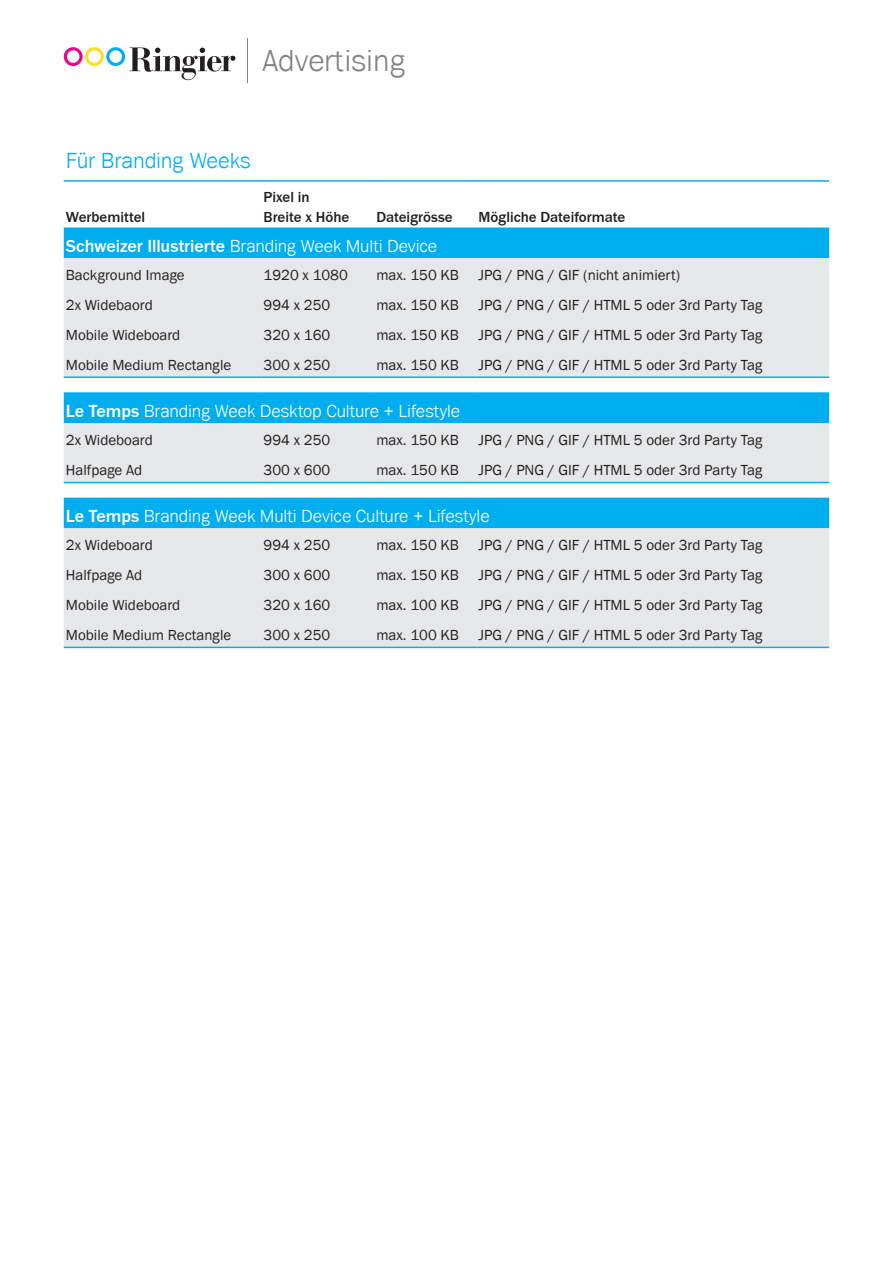
<style>
.page{position:relative;width:893px;height:1263px;background:#fff}
.page>*{position:absolute;margin:0;border:0;box-sizing:border-box;transform-origin:0 0}
.t1{font:300 31.2px "Ringier";color:#808285}
.t2{font:300 22.5px "Ringier";letter-spacing:-.015em;color:#00aeef}
.t3{font:300 18px "Ringier";letter-spacing:-.005em;color:#fff}
.t4{font:15px "Ringier";color:#231f20}
.t5{font:700 15px/19.5px "Ringier";color:#231f20}
.s1{font-weight:700}
</style>
<div class="page">
<svg style="left:64px;top:47px;width:171px;height:33px"></svg>
<hr style="left:248px;top:38px;width:1px;height:45px;background:#808285">
<div style="left:64px;top:229px;width:765px;height:29px;background:#00aeef"></div>
<svg style="left:64px;top:258px;width:765px;height:389px;background:#c4dfeb"></svg>
<hr style="left:64px;top:376px;width:197px;height:2px;background:#00aeef">
<hr style="left:261px;top:376px;width:113px;height:2px;background:#00aeef">
<hr style="left:374px;top:376px;width:102px;height:2px;background:#00aeef">
<hr style="left:476px;top:376px;width:353px;height:2px;background:#00aeef">
<hr style="left:64px;top:482px;width:197px;height:1px;background:#00aeef">
<hr style="left:261px;top:482px;width:113px;height:1px;background:#00aeef">
<hr style="left:374px;top:482px;width:102px;height:1px;background:#00aeef">
<hr style="left:476px;top:482px;width:353px;height:1px;background:#00aeef">
<hr style="left:64px;top:647px;width:197px;height:1px;background:#00aeef">
<hr style="left:261px;top:647px;width:113px;height:1px;background:#00aeef">
<hr style="left:374px;top:647px;width:102px;height:1px;background:#00aeef">
<hr style="left:476px;top:647px;width:353px;height:1px;background:#00aeef">
<hr style="left:64px;top:227px;width:197px;height:2px;background:#00aeef">
<hr style="left:261px;top:227px;width:113px;height:2px;background:#00aeef">
<hr style="left:374px;top:227px;width:102px;height:2px;background:#00aeef">
<hr style="left:476px;top:227px;width:353px;height:2px;background:#00aeef">
<hr style="left:64px;top:392px;width:197px;height:2px;background:#00aeef">
<hr style="left:261px;top:392px;width:113px;height:2px;background:#00aeef">
<hr style="left:374px;top:392px;width:102px;height:2px;background:#00aeef">
<hr style="left:476px;top:392px;width:353px;height:2px;background:#00aeef">
<hr style="left:64px;top:498px;width:197px;height:1px;background:#00aeef">
<hr style="left:261px;top:498px;width:113px;height:1px;background:#00aeef">
<hr style="left:374px;top:498px;width:102px;height:1px;background:#00aeef">
<hr style="left:476px;top:498px;width:353px;height:1px;background:#00aeef">
<hr style="left:64px;top:180px;width:197px;height:2px;background:#00aeef">
<hr style="left:261px;top:180px;width:113px;height:2px;background:#00aeef">
<hr style="left:374px;top:180px;width:102px;height:2px;background:#00aeef">
<hr style="left:476px;top:180px;width:353px;height:2px;background:#00aeef">
<h1 class="t1" style="left:262px;top:41px;width:145px">Advertising</h1>
<h2 class="t2" style="left:66px;top:147px;width:186px">Für Branding Weeks</h2>
<p class="t5" style="left:66px;top:207px;width:81px">Werbemittel</p>
<p class="t5" style="left:264px;top:187px;width:87px">Pixel in<br>Breite x Höhe</p>
<p class="t5" style="left:376px;top:207px;width:78px">Dateigrösse</p>
<p class="t5" style="left:478px;top:207px;width:148px">Mögliche Dateiformate</p>
<p class="t3" style="left:66px;top:235px;width:373px"><span class="s1">Schweizer Illustrierte</span> Branding Week Multi Device</p>
<p class="t4" style="left:66px;top:266px;width:120px">Background Image</p>
<p class="t4" style="left:264px;top:266px;width:86px">1920 x 1080</p>
<p class="t4" style="left:376px;top:266px;width:84px">max. 150 KB</p>
<p class="t4" style="left:478px;top:266px;width:203px">JPG / PNG / GIF (nicht animiert)</p>
<p class="t4" style="left:66px;top:296px;width:88px">2x Widebaord</p>
<p class="t4" style="left:264px;top:296px;width:68px">994 x 250</p>
<p class="t4" style="left:376px;top:296px;width:84px">max. 150 KB</p>
<p class="t4" style="left:478px;top:296px;width:286px">JPG / PNG / GIF / HTML 5 oder 3rd Party Tag</p>
<p class="t4" style="left:66px;top:325px;width:116px">Mobile Wideboard</p>
<p class="t4" style="left:264px;top:325px;width:68px">320 x 160</p>
<p class="t4" style="left:376px;top:325px;width:84px">max. 150 KB</p>
<p class="t4" style="left:478px;top:325px;width:286px">JPG / PNG / GIF / HTML 5 oder 3rd Party Tag</p>
<p class="t4" style="left:66px;top:355px;width:167px">Mobile Medium Rectangle</p>
<p class="t4" style="left:264px;top:355px;width:68px">300 x 250</p>
<p class="t4" style="left:376px;top:355px;width:84px">max. 150 KB</p>
<p class="t4" style="left:478px;top:355px;width:286px">JPG / PNG / GIF / HTML 5 oder 3rd Party Tag</p>
<p class="t3" style="left:66px;top:399px;width:396px"><span class="s1">Le Temps</span> Branding Week Desktop Culture + Lifestyle</p>
<p class="t4" style="left:66px;top:431px;width:88px">2x Wideboard</p>
<p class="t4" style="left:264px;top:431px;width:68px">994 x 250</p>
<p class="t4" style="left:376px;top:431px;width:84px">max. 150 KB</p>
<p class="t4" style="left:478px;top:431px;width:286px">JPG / PNG / GIF / HTML 5 oder 3rd Party Tag</p>
<p class="t4" style="left:66px;top:460px;width:78px">Halfpage Ad</p>
<p class="t4" style="left:264px;top:460px;width:68px">300 x 600</p>
<p class="t4" style="left:376px;top:460px;width:84px">max. 150 KB</p>
<p class="t4" style="left:478px;top:460px;width:286px">JPG / PNG / GIF / HTML 5 oder 3rd Party Tag</p>
<p class="t3" style="left:66px;top:505px;width:425px"><span class="s1">Le Temps</span> Branding Week Multi Device Culture + Lifestyle</p>
<p class="t4" style="left:66px;top:536px;width:88px">2x Wideboard</p>
<p class="t4" style="left:264px;top:536px;width:68px">994 x 250</p>
<p class="t4" style="left:376px;top:536px;width:84px">max. 150 KB</p>
<p class="t4" style="left:478px;top:536px;width:286px">JPG / PNG / GIF / HTML 5 oder 3rd Party Tag</p>
<p class="t4" style="left:66px;top:566px;width:78px">Halfpage Ad</p>
<p class="t4" style="left:264px;top:566px;width:68px">300 x 600</p>
<p class="t4" style="left:376px;top:566px;width:84px">max. 150 KB</p>
<p class="t4" style="left:478px;top:566px;width:286px">JPG / PNG / GIF / HTML 5 oder 3rd Party Tag</p>
<p class="t4" style="left:66px;top:596px;width:116px">Mobile Wideboard</p>
<p class="t4" style="left:264px;top:596px;width:68px">320 x 160</p>
<p class="t4" style="left:376px;top:596px;width:84px">max. 100 KB</p>
<p class="t4" style="left:478px;top:596px;width:286px">JPG / PNG / GIF / HTML 5 oder 3rd Party Tag</p>
<p class="t4" style="left:66px;top:625px;width:167px">Mobile Medium Rectangle</p>
<p class="t4" style="left:264px;top:625px;width:68px">300 x 250</p>
<p class="t4" style="left:376px;top:625px;width:84px">max. 100 KB</p>
<p class="t4" style="left:478px;top:625px;width:286px">JPG / PNG / GIF / HTML 5 oder 3rd Party Tag</p>
</div>
